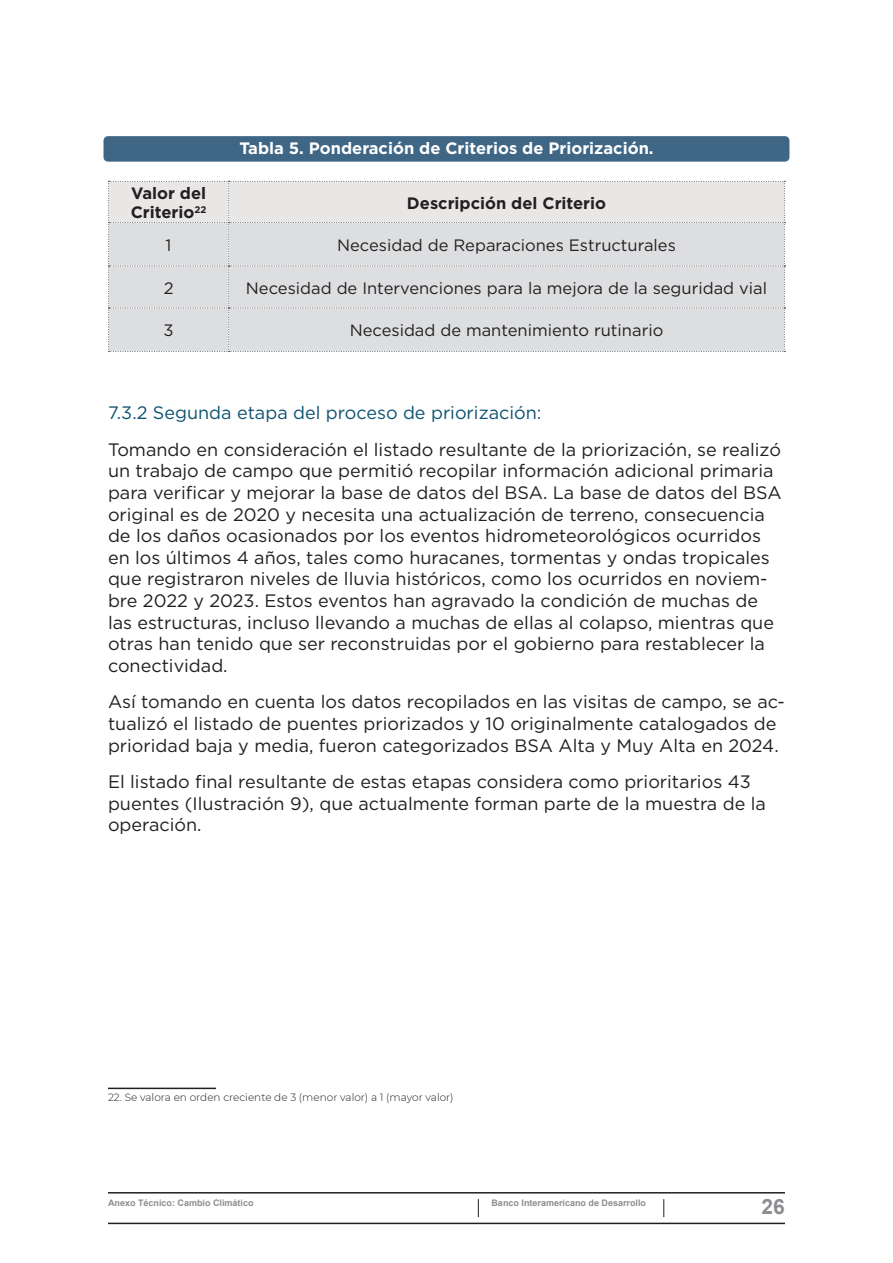
<style>
.page{position:relative;width:893px;height:1263px;background:#fff}
.page>*{position:absolute;margin:0;border:0;box-sizing:border-box;transform-origin:0 0}
.t1{font:700 21px "Arial";color:#8b8d90}
.t2{font:18px/21.6px "Gotham";color:#231f20}
.t3{font:18px "Gotham";color:#0e5273}
.t4{font:16.5px "Gotham";color:#231f20}
.t5{font:700 16.5px "Gotham";color:#fff}
.t6{font:700 16.5px/19.8px "Gotham";color:#231f20}
.t7{font:300 10.5px "Montserrat";color:#231f20}
.t8{font:700 9px "Arial";color:#8b8d90}
</style>
<div class="page">
<hr style="left:108px;top:1192px;width:677px;height:1px;background:#231f20">
<hr style="left:108px;top:1223px;width:677px;height:1px;background:#231f20">
<svg style="left:478px;top:1199px;width:1px;height:18px"></svg>
<svg style="left:663px;top:1199px;width:1px;height:18px"></svg>
<div style="left:104px;top:136px;width:685px;height:26px;background:#406686;border-radius:4px"></div>
<svg style="left:108px;top:181px;width:677px;height:171px"></svg>
<hr style="left:108px;top:1087px;width:108px;height:2px;background:#231f20">
<p class="t5" style="left:239px;top:137px;width:416px">Tabla 5. Ponderación de Criterios de Priorización.</p>
<p class="t6" style="left:131px;top:183px;width:77px">Valor del<br>Criterio<sup>22</sup></p>
<p class="t6" style="left:407px;top:193px;width:201px">Descripción del Criterio</p>
<p class="t4" style="left:166px;top:234px;width:7px">1</p>
<p class="t4" style="left:337px;top:234px;width:340px">Necesidad de Reparaciones Estructurales</p>
<p class="t4" style="left:164px;top:277px;width:11px">2</p>
<p class="t4" style="left:246px;top:277px;width:523px">Necesidad de Intervenciones para la mejora de la seguridad vial</p>
<p class="t4" style="left:164px;top:320px;width:12px">3</p>
<p class="t4" style="left:350px;top:320px;width:315px">Necesidad de mantenimiento rutinario</p>
<p class="t3" style="left:108px;top:401px;width:435px">7.3.2 Segunda etapa del proceso de priorización:</p>
<p class="t2" style="left:108px;top:438px;width:675px">Tomando en consideración el listado resultante de la priorización, se realizó un trabajo de campo que permitió recopilar información adicional primaria para verificar y mejorar la base de datos del BSA. La base de datos del BSA original es de 2020 y necesita una actualización de terreno, consecuencia de los daños ocasionados por los eventos hidrometeorológicos ocurridos en los últimos 4 años, tales como huracanes, tormentas y ondas tropicales que registraron niveles de lluvia históricos, como los ocurridos en noviem&shy;bre 2022 y 2023. Estos eventos han agravado la condición de muchas de las estructuras, incluso llevando a muchas de ellas al colapso, mientras que otras han tenido que ser reconstruidas por el gobierno para restablecer la conectividad.</p>
<p class="t2" style="left:108px;top:691px;width:678px">Así tomando en cuenta los datos recopilados en las visitas de campo, se ac&shy;tualizó el listado de puentes priorizados y 10 originalmente catalogados de prioridad baja y media, fueron categorizados BSA Alta y Muy Alta en 2024.</p>
<p class="t2" style="left:108px;top:771px;width:659px">El listado final resultante de estas etapas considera como prioritarios 43 puentes (Ilustración 9), que actualmente forman parte de la muestra de la operación.</p>
<p class="t7" style="left:108px;top:1090px;width:347px">22. Se valora en orden creciente de 3 (menor valor) a 1 (mayor valor)</p>
<p class="t8" style="left:108px;top:1196px;width:147px">Anexo Técnico: Cambio Climático</p>
<p class="t8" style="left:491px;top:1196px;width:156px">Banco Interamericano de Desarrollo</p>
<p class="t1" style="left:762px;top:1193px;width:25px">26</p>
</div>
